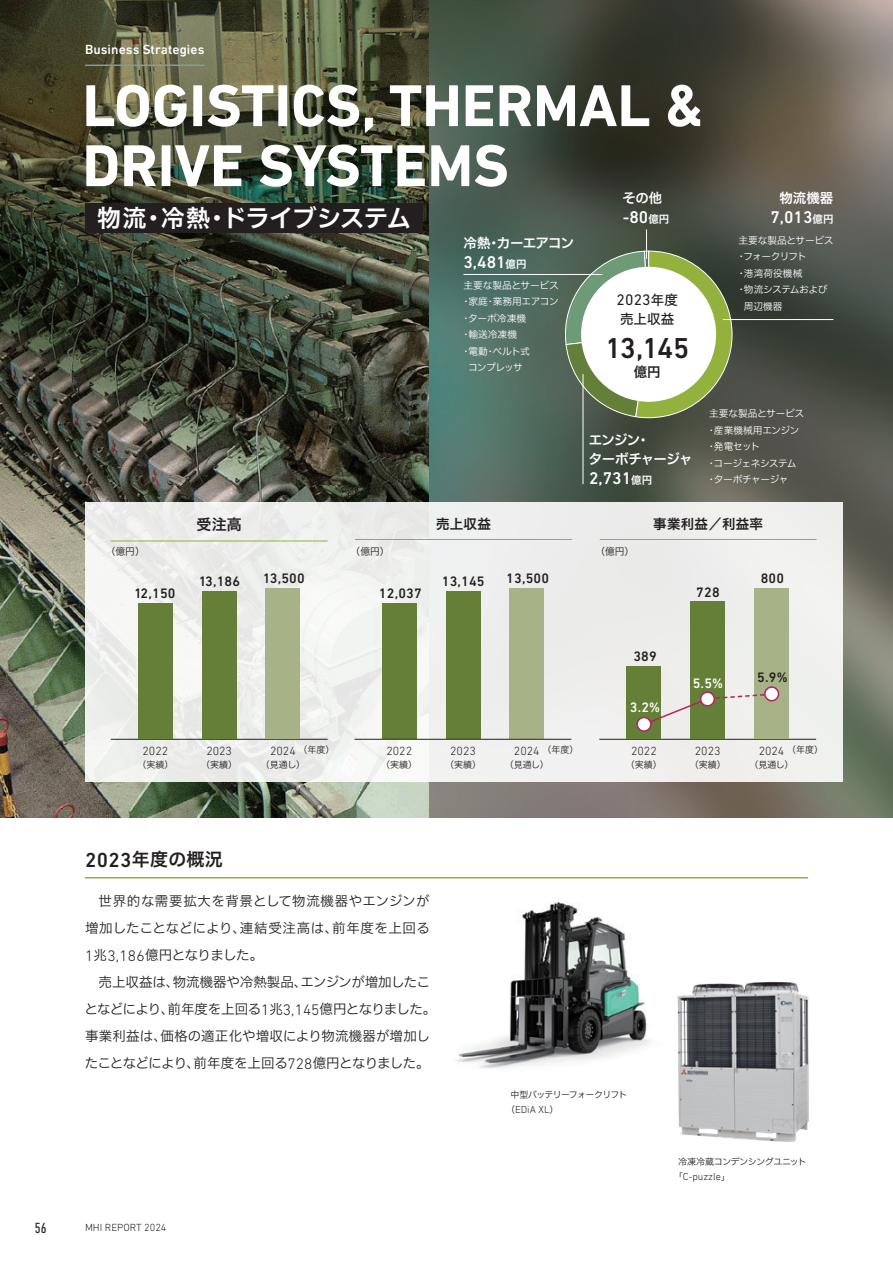
<style>
.page{position:relative;width:893px;height:1263px;background:#fff}
.page>*{position:absolute;margin:0;border:0;box-sizing:border-box;transform-origin:0 0}
.t1{font:700 60px/60px "DIN Next LT Pro";color:#fff}
.t2{font:500 29.25px "DIN Next LT Pro";color:#231f20}
.t3{font:24px "Hiragino UD Sans F Std N W6";letter-spacing:-.015em;color:#fff}
.t4{font:18px "Hiragino UD Sans F Std N W6";letter-spacing:.015em;color:#231f20}
.t5{font:500 17.25px "DIN Next LT Pro";color:#fff}
.t6{font:15.45px "DIN Next LT Pro";color:#231f20}
.t7{font:15px "Hiragino UD Sans F Std N W6";color:#231f20}
.t8{font:condensed 15px "DIN Next LT Pro";color:#231f20}
.t9{font:500 13.95px "DIN Next LT Pro";letter-spacing:.015em;color:#231f20}
.t10{font:500 13.95px "DIN Next LT Pro";color:#fff}
.t11{font:13.5px/27px "Hiragino UD Sans F Std N W3";letter-spacing:-.005em;color:#231f20;text-align:justify}
.t12{font:13.5px/19.5px "Hiragino UD Sans F Std N W6";letter-spacing:-.04em;color:#fff}
.t13{font:500 13.5px "DIN Next LT Pro";letter-spacing:.01em;color:#fff}
.t14{font:13.5px "Hiragino UD Sans F Std N W6";letter-spacing:.02em;color:#231f20}
.t15{font:13.5px "Hiragino UD Sans F Std N W6";letter-spacing:-.06em;color:#fff}
.t16{font:13.5px "Hiragino UD Sans F Std N W5";color:#231f20}
.t17{font:300 12.15px "DIN Next LT Pro";color:#231f20}
.t18{font:300 10.5px "DIN Next LT Pro";color:#231f20}
.t19{font:300 10.35px "DIN Next LT Pro";color:#231f20}
.t20{font:9.75px/16.5px "Hiragino UD Sans F Std N W3";letter-spacing:-.025em;color:#fff}
.t21{font:9.75px "Hiragino UD Sans F Std N W3";color:#231f20}
.t22{font:9.75px "Hiragino UD Sans F Std N W3";letter-spacing:-.05em;color:#fff}
.t23{font:9.75px "Hiragino UD Sans F Std N W3";letter-spacing:-.1em;color:#fff}
.t24{font:9px "Hiragino UD Sans F Std N W3";letter-spacing:-.045em;color:#231f20}
.t25{font:9px "Hiragino UD Sans F Std N W3";letter-spacing:-.09em;color:#231f20}
.s1{font-family:"Hiragino UD Sans F Std N W6";font-weight:400;font-size:10.5px}
.s2{font-family:"Hiragino UD Sans F Std N W5";font-size:13.5px}
.s3{font-family:"DIN Next LT Pro";font-weight:500;font-size:20.7px}
.s4{font-family:"DIN Next LT Pro";font-weight:300;font-size:15.45px}
.s5{font-family:"Hiragino UD Sans F Std N W3";font-weight:400;font-size:9px}
</style>
<div class="page">
<img style="left:791px;top:0;width:102px;height:817px">
<img style="left:0;top:0;width:791px;height:817px">
<div style="left:85px;top:203px;width:337px;height:30px;background:#231f20"></div>
<div style="left:85px;top:502px;width:757px;height:280px;background:#eeefee"></div>
<hr style="left:111px;top:541px;width:217px;height:1px;background:#92b13d">
<hr style="left:355px;top:539px;width:217px;height:1px;background:#92b13d">
<hr style="left:111px;top:739px;width:217px;height:1px;background:#231f20">
<div style="left:202px;top:591px;width:34px;height:148px;background:#647f37"></div>
<div style="left:138px;top:603px;width:35px;height:136px;background:#647f37"></div>
<div style="left:266px;top:588px;width:34px;height:151px;background:#a8b287"></div>
<div style="left:446px;top:591px;width:34px;height:148px;background:#647f37"></div>
<div style="left:382px;top:603px;width:34px;height:136px;background:#647f37"></div>
<div style="left:510px;top:588px;width:34px;height:151px;background:#a8b287"></div>
<hr style="left:355px;top:739px;width:216px;height:1px;background:#231f20">
<hr style="left:85px;top:877px;width:723px;height:1px;background:#92b13d">
<svg style="left:560px;top:250px;width:173px;height:168px"></svg>
<div style="left:581px;top:267px;width:135px;height:135px;background:#fff;border-radius:50%"></div>
<hr style="left:646px;top:229px;width:1px;height:30px;background:#fff">
<hr style="left:723px;top:319px;width:110px;height:1px;background:#fff">
<hr style="left:463px;top:274px;width:139px;height:1px;background:#fff">
<hr style="left:583px;top:374px;width:1px;height:110px;background:#fff">
<hr style="left:600px;top:539px;width:217px;height:1px;background:#92b13d">
<hr style="left:599px;top:739px;width:217px;height:1px;background:#231f20">
<div style="left:690px;top:602px;width:35px;height:137px;background:#647f37"></div>
<div style="left:627px;top:666px;width:34px;height:73px;background:#647f37"></div>
<div style="left:754px;top:588px;width:35px;height:151px;background:#a8b287"></div>
<div style="left:637px;top:717px;width:14px;height:14px;background:#fff;border-radius:50%"></div>
<div style="left:636px;top:717px;width:16px;height:15px;border:2px solid #b12561;border-radius:50%"></div>
<img style="left:456px;top:902px;width:194px;height:167px">
<img style="left:677px;top:981px;width:132px;height:161px">
<svg style="left:642px;top:694px;width:132px;height:32px"></svg>
<div style="left:701px;top:692px;width:13px;height:14px;background:#fff;border-radius:50%"></div>
<div style="left:700px;top:691px;width:15px;height:15px;border:2px solid #b12561;border-radius:50%"></div>
<div style="left:765px;top:687px;width:13px;height:14px;background:#fff;border-radius:50%"></div>
<div style="left:764px;top:686px;width:15px;height:15px;border:2px solid #b12561;border-radius:50%"></div>
<hr style="left:85px;top:65px;width:119px;height:1px;background:#7e9ca5">
<p class="t13" style="left:85px;top:41px;width:121px">Business Strategies</p>
<h1 class="t1" style="left:82px;top:75px;width:623px">LOGISTICS, THERMAL &amp;<br>DRIVE SYSTEMS</h1>
<h3 class="t3" style="left:97px;top:200px;width:315px">物流・冷熱・ドライブシステム</h3>
<p class="t15" style="left:463px;top:233px;width:112px">冷熱・カーエアコン</p>
<p class="t5" style="left:463px;top:252px;width:65px">3,481<span class="s1">億円</span></p>
<p class="t20" style="left:463px;top:276px;width:97px">主要な製品とサービス</p>
<p class="t20" style="left:461px;top:293px;width:99px">・家庭・業務用エアコン</p>
<p class="t20" style="left:461px;top:309px;width:67px">・ターボ冷凍機</p>
<p class="t20" style="left:461px;top:326px;width:58px">・輸送冷凍機</p>
<p class="t20" style="left:461px;top:342px;width:70px">・電動・ベルト式</p>
<p class="t20" style="left:468px;top:359px;width:56px">コンプレッサ</p>
<p class="t12" style="left:622px;top:188px;width:41px">その他</p>
<p class="t5" style="left:623px;top:207px;width:48px">-80<span class="s1">億円</span></p>
<p class="t6" style="left:617px;top:291px;width:63px">2023<span class="s2">年度</span></p>
<p class="t16" style="left:620px;top:309px;width:56px">売上収益</p>
<h2 class="t2" style="left:605px;top:331px;width:86px">13,145</h2>
<p class="t14" style="left:634px;top:361px;width:28px">億円</p>
<p class="t12" style="left:779px;top:188px;width:55px">物流機器</p>
<p class="t5" style="left:770px;top:207px;width:65px">7,013<span class="s1">億円</span></p>
<p class="t20" style="left:738px;top:231px;width:97px">主要な製品とサービス</p>
<p class="t23" style="left:737px;top:249px;width:71px">・フォークリフト</p>
<p class="t20" style="left:737px;top:264px;width:67px">・港湾荷役機械</p>
<p class="t22" style="left:737px;top:282px;width:92px">・物流システムおよび</p>
<p class="t20" style="left:744px;top:297px;width:40px">周辺機器</p>
<p class="t12" style="left:589px;top:429px;width:105px">エンジン・<br>ターボチャージャ</p>
<p class="t5" style="left:589px;top:468px;width:65px">2,731<span class="s1">億円</span></p>
<p class="t20" style="left:707px;top:405px;width:99px">主要な製品とサービス・産業機械用エンジン・発電セット<br>・コージェネシステム・ターボチャージャ</p>
<p class="t7" style="left:196px;top:513px;width:47px">受注高</p>
<p class="t14" style="left:436px;top:514px;width:56px">売上収益</p>
<p class="t14" style="left:653px;top:514px;width:111px">事業利益／利益率</p>
<p class="t21" style="left:106px;top:544px;width:40px">（億円）</p>
<p class="t21" style="left:351px;top:544px;width:40px">（億円）</p>
<p class="t21" style="left:595px;top:544px;width:40px">（億円）</p>
<p class="t9" style="left:134px;top:585px;width:43px">12,150</p>
<p class="t9" style="left:199px;top:573px;width:43px">13,186</p>
<p class="t9" style="left:263px;top:570px;width:43px">13,500</p>
<p class="t9" style="left:379px;top:585px;width:44px">12,037</p>
<p class="t9" style="left:442px;top:573px;width:44px">13,145</p>
<p class="t9" style="left:506px;top:570px;width:44px">13,500</p>
<p class="t9" style="left:696px;top:584px;width:25px">728</p>
<p class="t9" style="left:761px;top:570px;width:25px">800</p>
<p class="t9" style="left:633px;top:648px;width:25px">389</p>
<p class="t10" style="left:693px;top:675px;width:32px">5.5%</p>
<p class="t9" style="left:757px;top:669px;width:32px">5.9%</p>
<p class="t10" style="left:630px;top:699px;width:32px">3.2%</p>
<p class="t17" style="left:143px;top:743px;width:27px">2022</p>
<p class="t24" style="left:137px;top:758px;width:37px">（実績）</p>
<p class="t17" style="left:206px;top:743px;width:27px">2023</p>
<p class="t24" style="left:201px;top:758px;width:37px">（実績）</p>
<p class="t24" style="left:298px;top:743px;width:37px">（年度）</p>
<p class="t24" style="left:543px;top:743px;width:37px">（年度）</p>
<p class="t24" style="left:787px;top:743px;width:37px">（年度）</p>
<p class="t17" style="left:270px;top:743px;width:27px">2024</p>
<p class="t24" style="left:261px;top:758px;width:46px">（見通し）</p>
<p class="t17" style="left:386px;top:743px;width:27px">2022</p>
<p class="t24" style="left:381px;top:758px;width:38px">（実績）</p>
<p class="t17" style="left:450px;top:743px;width:27px">2023</p>
<p class="t24" style="left:445px;top:758px;width:37px">（実績）</p>
<p class="t17" style="left:514px;top:743px;width:27px">2024</p>
<p class="t24" style="left:505px;top:758px;width:46px">（見通し）</p>
<p class="t17" style="left:631px;top:743px;width:27px">2022</p>
<p class="t24" style="left:626px;top:758px;width:37px">（実績）</p>
<p class="t17" style="left:695px;top:743px;width:27px">2023</p>
<p class="t24" style="left:690px;top:758px;width:37px">（実績）</p>
<p class="t17" style="left:759px;top:743px;width:27px">2024</p>
<p class="t24" style="left:749px;top:758px;width:46px">（見通し）</p>
<h3 class="t4" style="left:85px;top:846px;width:139px"><span class="s3">2023</span>年度の概況</h3>
<p class="t11" style="left:85px;top:887px;width:346px;text-indent:14px">世界的な需要拡大を背景として物流機器やエンジンが増加したことなどにより、連結受注高は、前年度を上回る<span class="s4">1</span>兆<span class="s4">3,186</span>億円となりました。</p>
<p class="t11" style="left:84px;top:968px;width:353px;text-align:left;text-indent:14px">売上収益は、物流機器や冷熱製品、エンジンが増加したことなどにより、前年度を上回る<span class="s4">1</span>兆<span class="s4">3,145</span>億円となりました。事業利益は、価格の適正化や増収により物流機器が増加したことなどにより、前年度を上回る<span class="s4">728</span>億円となりました。</p>
<p class="t8" style="left:35px;top:1219px;width:14px">56</p>
<p class="t18" style="left:85px;top:1222px;width:83px">MHI REPORT 2024</p>
<p class="t25" style="left:510px;top:1088px;width:118px">中型バッテリーフォークリフト</p>
<p class="t19" style="left:506px;top:1104px;width:54px"><span class="s5">（</span>EDiA XL<span class="s5">）</span></p>
<p class="t24" style="left:678px;top:1154px;width:130px">冷凍冷蔵コンデンシングユニット</p>
<p class="t19" style="left:674px;top:1170px;width:58px"><span class="s5">「</span>C-puzzle<span class="s5">」</span></p>
</div>
